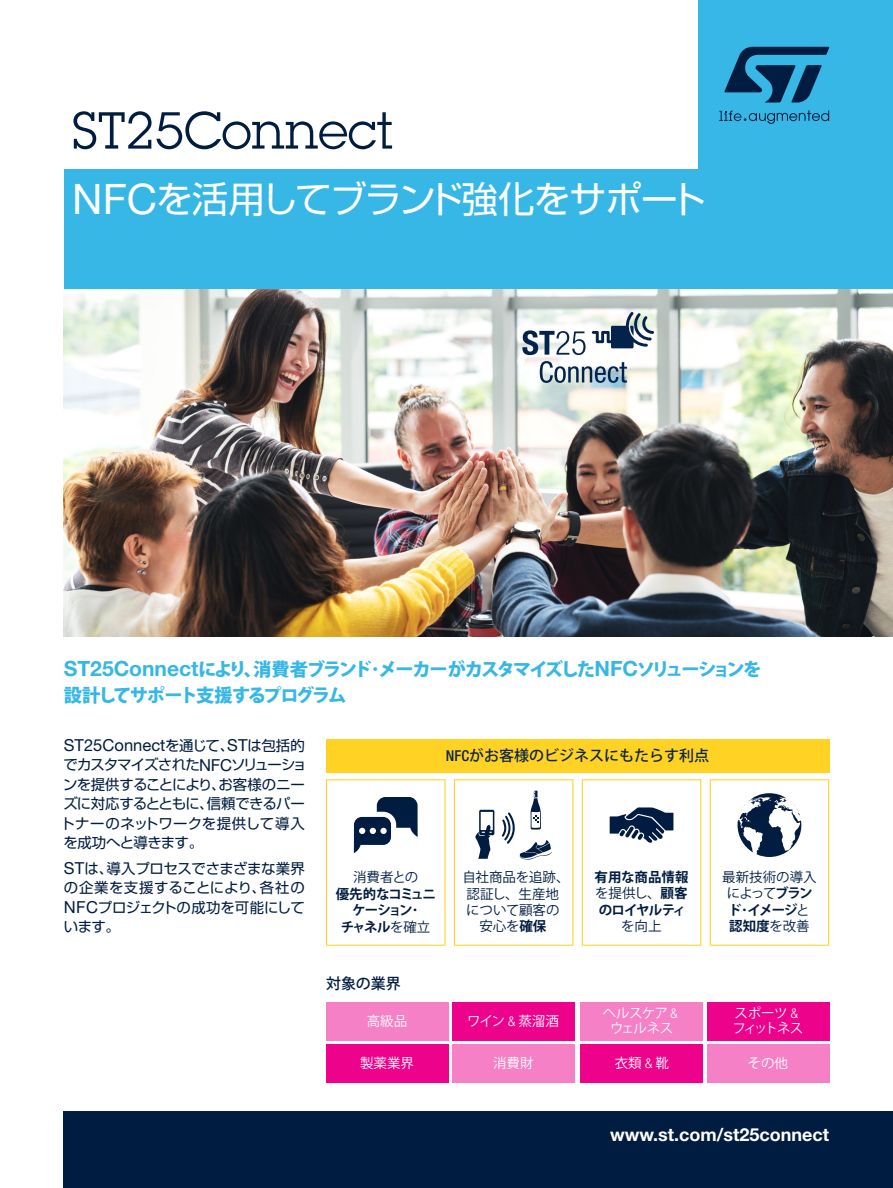
<style>
.page{position:relative;width:893px;height:1188px;background:#fff}
.page>*{position:absolute;margin:0;border:0;box-sizing:border-box;transform-origin:0 0}
.TITLE_LEVEL1_BLUE{font:50.85px "Lubalin Graph Std";color:#001c40}
.TITLE_LEVEL2_WHITE{font:36.6px "Shin Go Pro";letter-spacing:-.045em;color:#fff}
.SUBCROSS_TITLE{font:800 18.3px/25.5px "Koz Go Pro";letter-spacing:-.11em;color:#36b7e6}
.URL{font:700 18px "Helvetica Neue LT Std";color:#fff}
.INTRODUCTION{font:16.5px "Helvetica Neue LT Std";color:#001c40}
.t1{font:500 15px "Koz Go Pr 6 N";color:#0e2547}
.t2{font:500 15px "Koz Go Pr 6 N";letter-spacing:-.005em;color:#001c40}
.INTRODUCTION-2{font:14.4px/19.5px "Shin Go Pro";letter-spacing:-.03em;color:#001c40}
.t3{font:13.5px/16.5px "Koz Go Pr 6 N";color:#001c40;text-align:center}
.t4{font:700 13.5px/16.5px "Koz Go Pr 6 N";letter-spacing:-.1em;color:#001c40;text-align:center}
.t5{font:700 13.5px/16.5px "Koz Go Pr 6 N";letter-spacing:-.035em;color:#001c40;text-align:center}
.t6{font:13.5px "Koz Go Pr 6 N";letter-spacing:-.02em;color:#fff}
.t7{font:13.5px/15px "Koz Go Pr 6 N";letter-spacing:-.05em;color:#fff;text-align:center}
.t8{font:13.5px/15px "Koz Go Pr 6 N";letter-spacing:-.065em;color:#fff}
.s1{font-family:"Helvetica Neue LT Std";font-size:42.15px}
.s2{font-family:"Helvetica Neue LT Std";font-weight:700;font-size:21px}
.s3{font-family:"Shin Go Pro";font-size:14.4px}
.s4{font-family:"Helvetica Neue LT Std";font-size:16.5px}
.s5{font-family:"Helvetica Neue LT Std";font-stretch:condensed}
.s6{font-weight:400}
.s7{font-weight:700}
.s8{font-family:"Helvetica Neue LT Std";font-weight:300;font-stretch:condensed}
</style>
<div class="page">
<div style="left:698px;top:0;width:195px;height:627px;background:#36b7e6"></div>
<div style="left:64px;top:169px;width:829px;height:129px;background:#36b7e6"></div>
<svg style="left:724px;top:47px;width:105px;height:56px"></svg>
<svg style="left:719px;top:110px;width:110px;height:14px"></svg>
<img style="left:64px;top:290px;width:829px;height:347px">
<div style="left:64px;top:1111px;width:829px;height:77px;background:#001c40"></div>
<div style="left:326px;top:739px;width:503px;height:34px;background:#ffd224"></div>
<svg style="left:582px;top:779px;width:119px;height:167px"></svg>
<svg style="left:326px;top:779px;width:119px;height:167px"></svg>
<svg style="left:710px;top:779px;width:119px;height:167px"></svg>
<svg style="left:454px;top:779px;width:119px;height:167px"></svg>
<div style="left:326px;top:1002px;width:122px;height:39px;background:#f680c5"></div>
<div style="left:452px;top:1002px;width:122px;height:39px;background:#ed028c"></div>
<div style="left:581px;top:1002px;width:122px;height:39px;background:#f680c5"></div>
<div style="left:707px;top:1002px;width:122px;height:39px;background:#ed028c"></div>
<div style="left:326px;top:1044px;width:122px;height:39px;background:#ed028c"></div>
<div style="left:452px;top:1044px;width:122px;height:39px;background:#f680c5"></div>
<div style="left:581px;top:1044px;width:122px;height:39px;background:#ed028c"></div>
<div style="left:707px;top:1044px;width:122px;height:39px;background:#f680c5"></div>
<svg style="left:592px;top:312px;width:62px;height:36px"></svg>
<svg style="left:522px;top:330px;width:63px;height:25px"></svg>
<svg style="left:540px;top:361px;width:87px;height:22px"></svg>
<p class="TITLE_LEVEL1_BLUE" style="left:72px;top:99px;width:322px">ST25Connect</p>
<p class="TITLE_LEVEL2_WHITE" style="left:72px;top:169px;width:636px"><span class="s1">NFC</span>を活用してブランド強化をサポート</p>
<p class="SUBCROSS_TITLE" style="left:64px;top:658px;width:699px"><span class="s2">ST25Connect</span>により、消費者ブランド･メーカーがカスタマイズした<span class="s2">NFC</span>ソリューションを設計してサポート支援するプログラム</p>
<p class="INTRODUCTION" style="left:64px;top:735px;width:242px">ST25Connect<span class="s3">を通じて、</span>ST<span class="s3">は包括的</span></p>
<p class="INTRODUCTION-2" style="left:61px;top:753px;width:248px">でカスタマイズされた<span class="s4">NFC</span>ソリューションを提供することにより、お客様のニーズに対応するとともに、信頼できるパートナーのネットワークを提供して導入を成功へと導きます。</p>
<p class="INTRODUCTION-2" style="left:64px;top:857px;width:243px;text-align:justify"><span class="s4">ST</span>は、導入プロセスでさまざまな業界の企業を支援することにより、各社の<span class="s4">NFC</span>プロジェクトの成功を可能にしています。</p>
<p class="t1" style="left:446px;top:747px;width:265px"><span class="s5">NFC</span>がお客様のビジネスにもたらす利点</p>
<p class="t4" style="left:336px;top:869px;width:102px"><span class="s6">消費者との<br></span>優先的なコミュニケーション･<br>チャネル<span class="s6">を確立</span></p>
<p class="t3" style="left:462px;top:869px;width:109px">自社商品を追跡、認証し、生産地について顧客の安心を<span class="s7">確保</span></p>
<p class="t5" style="left:595px;top:869px;width:95px">有用な商品情報<span class="s6">を提供し、</span>顧客のロイヤルティ<span class="s6">を向上</span></p>
<p class="t3" style="left:722px;top:869px;width:96px">最新技術の導入によって<span class="s7">ブランド･イメージ</span>と<span class="s7">認知度</span>を改善</p>
<p class="t2" style="left:326px;top:976px;width:76px">対象の業界</p>
<p class="t6" style="left:367px;top:1013px;width:42px">高級品</p>
<p class="t6" style="left:467px;top:1013px;width:93px">ワイン <span class="s8">&amp;</span> 蒸溜酒</p>
<p class="t7" style="left:603px;top:1006px;width:77px">ヘルスケア <span class="s8">&amp;</span>ウェルネス</p>
<p class="t8" style="left:732px;top:1006px;width:72px">スポーツ <span class="s8">&amp;</span>フィットネス</p>
<p class="t6" style="left:360px;top:1055px;width:55px">製薬業界</p>
<p class="t6" style="left:493px;top:1055px;width:42px">消費財</p>
<p class="t6" style="left:615px;top:1055px;width:56px">衣類 <span class="s8">&amp;</span> 靴</p>
<p class="t6" style="left:748px;top:1055px;width:42px">その他</p>
<p class="URL" style="left:610px;top:1124px;width:220px">www.st.com/st25connect</p>
</div>
